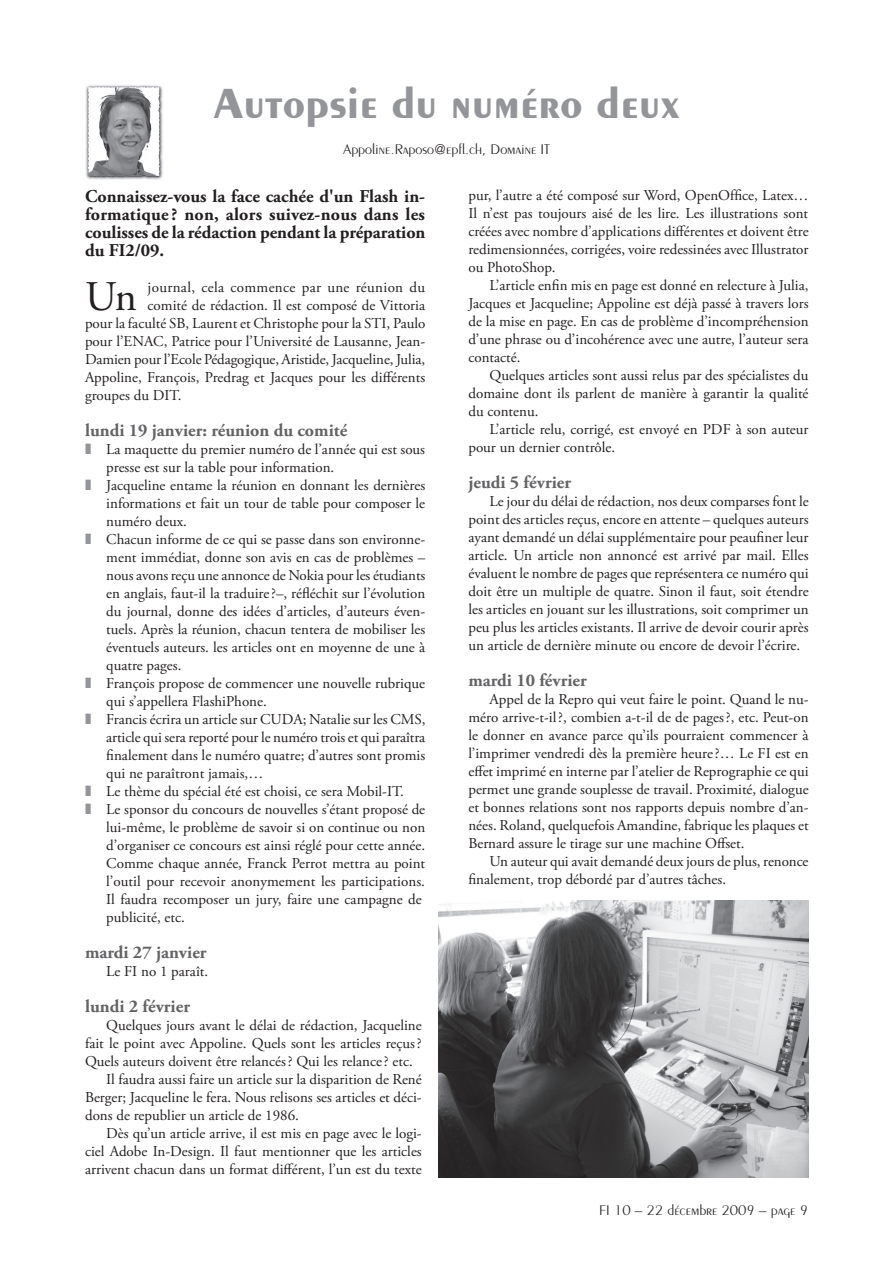
<style>
.page{position:relative;width:893px;height:1263px;background:#fff}
.page>*{position:absolute;margin:0;border:0;box-sizing:border-box;transform-origin:0 0}
.t1{font:700 45px "Peignot";color:#939598}
.t2{font:42.15px "Adobe Garamond Pro";color:#231f20}
.t3{font:700 18px/18px "Adobe Garamond Pro";color:#231f20;text-align:justify}
.t4{font:700 18px "Adobe Garamond Pro";color:#636366}
.t5{font:15px/18px "Adobe Garamond Pro";color:#231f20;text-align:justify}
.t6{font:300 15px "Peignot";color:#231f20}
.t7{font:15px "Adobe Garamond Pro";letter-spacing:.02em;color:#231f20}
</style>
<div class="page">
<img style="left:85px;top:85px;width:78px;height:94px">
<img style="left:439px;top:900px;width:370px;height:278px">
<h1 class="t1" style="left:213px;top:78px;width:468px">Autopsie du numéro deux</h1>
<p class="t6" style="left:343px;top:141px;width:209px">Appoline.Raposo@epfl.ch, Domaine IT</p>
<p class="t3" style="left:85px;top:188px;width:342px">Connaissez-vous la face cachée d'un Flash in&shy;formatique ? non, alors suivez-nous dans les coulisses de la rédaction pendant la préparation du FI2/09.</p>
<h2 class="t2" style="left:85px;top:271px;width:54px">Un</h2>
<p class="t7" style="left:148px;top:278px;width:279px">journal, cela commence par une réunion du</p>
<p class="t5" style="left:468px;top:187px;width:342px">pur, l’autre a été composé sur Word, OpenOffice, Latex… Il n’est pas toujours aisé de les lire. Les illustrations sont créées avec nombre d’applications différentes et doivent être redimensionnées, corrigées, voire redessinées avec Illustrator ou PhotoShop.</p>
<p class="t5" style="left:468px;top:277px;width:342px;text-indent:21px">L’article enfin mis en page est donné en relecture à Julia, Jacques et Jacqueline; Appoline est déjà passé à travers lors de la mise en page. En cas de problème d’incompréhension d’une phrase ou d’incohérence avec une autre, l’auteur sera contacté.</p>
<p class="t5" style="left:468px;top:367px;width:342px;text-indent:21px">Quelques articles sont aussi relus par des spécialistes du domaine dont ils parlent de manière à garantir la qualité du contenu.</p>
<p class="t5" style="left:468px;top:421px;width:342px;text-indent:21px">L’article relu, corrigé, est envoyé en PDF à son auteur pour un dernier contrôle.</p>
<p class="t4" style="left:468px;top:472px;width:104px">jeudi 5 février</p>
<p class="t5" style="left:468px;top:493px;width:342px;text-indent:21px">Le jour du délai de rédaction, nos deux comparses font le point des articles reçus, encore en attente – quelques auteurs ayant demandé un délai supplémentaire pour peaufiner leur article. Un article non annoncé est arrivé par mail. Elles évaluent le nombre de pages que représentera ce numéro qui doit être un multiple de quatre. Sinon il faut, soit étendre les articles en jouant sur les illustrations, soit comprimer un peu plus les articles existants. Il arrive de devoir courir après un article de dernière minute ou encore de devoir l’écrire.</p>
<p class="t4" style="left:468px;top:670px;width:120px">mardi 10 février</p>
<p class="t5" style="left:468px;top:691px;width:342px;text-indent:21px">Appel de la Repro qui veut faire le point. Quand le nu&shy;méro arrive-t-il?, combien a-t-il de de pages?, etc. Peut-on le donner en avance parce qu’ils pourraient commencer à l’imprimer vendredi dès la première heure?… Le FI est en effet imprimé en interne par l’atelier de Reprographie ce qui permet une grande souplesse de travail. Proximité, dialogue et bonnes relations sont nos rapports depuis nombre d’an&shy;nées. Roland, quelquefois Amandine, fabrique les plaques et Bernard assure le tirage sur une machine Offset.</p>
<p class="t5" style="left:468px;top:853px;width:342px;text-indent:21px">Un auteur qui avait demandé deux jours de plus, renonce finalement, trop débordé par d’autres tâches.</p>
<p class="t5" style="left:148px;top:297px;width:279px">comité de rédaction. Il est composé de Vittoria</p>
<p class="t5" style="left:85px;top:315px;width:342px">pour la faculté SB, Laurent et Christophe pour la STI, Paulo</p>
<p class="t5" style="left:85px;top:333px;width:342px">pour l’ENAC, Patrice pour l’Université de Lausanne, Jean-</p>
<p class="t5" style="left:85px;top:351px;width:342px">Damien pour l’Ecole Pédagogique, Aristide, Jacqueline, Julia,</p>
<p class="t5" style="left:85px;top:369px;width:342px">Appoline, François, Predrag et Jacques pour les différents</p>
<p class="t5" style="left:85px;top:387px;width:98px">groupes du DIT.</p>
<p class="t4" style="left:85px;top:420px;width:264px">lundi 19 janvier: réunion du comité</p>
<p class="t5" style="left:106px;top:441px;width:321px;text-align:left">La maquette du premier numéro de l’année qui est sous presse est sur la table pour information.<br>Jacqueline entame la réunion en donnant les dernières informations et fait un tour de table pour composer le numéro deux.<br>Chacun informe de ce qui se passe dans son environne&shy;ment immédiat, donne son avis en cas de problèmes – nous avons reçu une annonce de Nokia pour les étudiants en anglais, faut-il la traduire?–, réfléchit sur l’évolution du journal, donne des idées d’articles, d’auteurs éven&shy;tuels. Après la réunion, chacun tentera de mobiliser les éventuels auteurs. les articles ont en moyenne de une à quatre pages.<br>François propose de commencer une nouvelle rubrique qui s’appellera FlashiPhone.<br>Francis écrira un article sur CUDA; Natalie sur les CMS, article qui sera reporté pour le numéro trois et qui paraîtra finalement dans le numéro quatre; d’autres sont promis qui ne paraîtront jamais,…<br>Le thème du spécial été est choisi, ce sera Mobil-IT.<br>Le sponsor du concours de nouvelles s’étant proposé de lui-même, le problème de savoir si on continue ou non d’organiser ce concours est ainsi réglé pour cette année.<br>Comme chaque année, Franck Perrot mettra au point l’outil pour recevoir anonymement les participations.<br>Il faudra recomposer un jury, faire une campagne de publicité, etc.</p>
<p class="t4" style="left:85px;top:942px;width:123px">mardi 27 janvier</p>
<p class="t5" style="left:106px;top:963px;width:103px">Le FI no 1 paraît.</p>
<p class="t4" style="left:85px;top:996px;width:106px">lundi 2 février</p>
<p class="t5" style="left:106px;top:1017px;width:317px">Quelques jours avant le délai de rédaction, Jacqueline</p>
<p class="t5" style="left:85px;top:1035px;width:338px">fait le point avec Appoline. Quels sont les articles reçus?</p>
<p class="t5" style="left:85px;top:1053px;width:329px">Quels auteurs doivent être relancés? Qui les relance? etc.</p>
<p class="t5" style="left:106px;top:1071px;width:317px">Il faudra aussi faire un article sur la disparition de René</p>
<p class="t5" style="left:85px;top:1089px;width:338px">Berger; Jacqueline le fera. Nous relisons ses articles et déci-</p>
<p class="t5" style="left:85px;top:1107px;width:215px">dons de republier un article de 1986.</p>
<p class="t5" style="left:106px;top:1125px;width:317px">Dès qu’un article arrive, il est mis en page avec le logi-</p>
<p class="t5" style="left:85px;top:1143px;width:338px">ciel Adobe In-Design. Il faut mentionner que les articles</p>
<p class="t5" style="left:85px;top:1161px;width:338px">arrivent chacun dans un format différent, l’un est du texte</p>
<p class="t6" style="left:599px;top:1201px;width:210px">FI 10 – 22 décembre 2009 – page 9</p>
</div>
